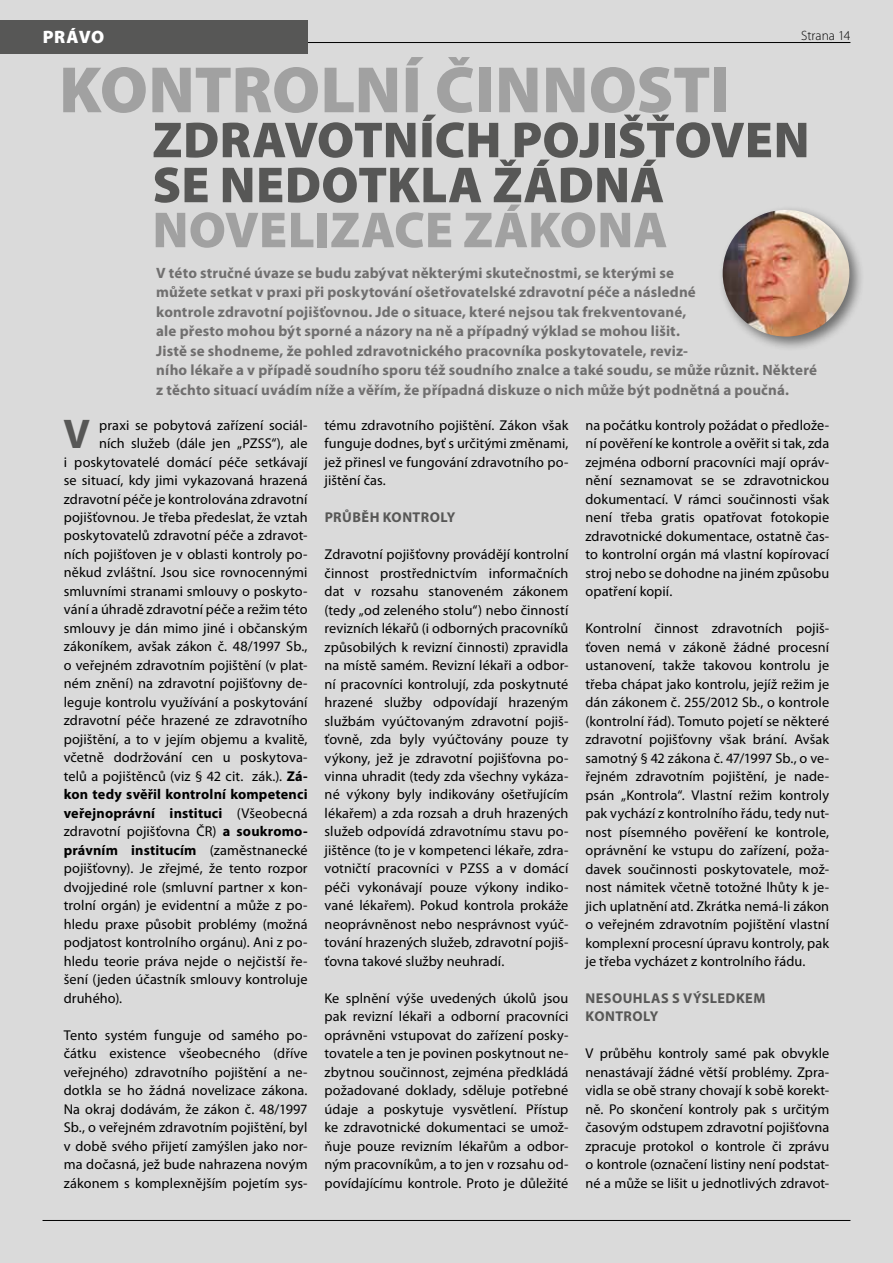
<style>
.page{position:relative;width:893px;height:1263px;background:#dadada}
.page>*{position:absolute;margin:0;border:0;box-sizing:border-box;transform-origin:0 0}
.t1{font:900 66px "Myriad Pro";letter-spacing:-.005em;color:#a1a1a1}
.t2{font:900 51px/45px "Myriad Pro";letter-spacing:.005em;color:#575756}
.t3{font:900 51px "Myriad Pro";color:#a1a1a1}
.t4{font:700 41.7px "Myriad Pro";color:#575756}
.t5{font:900 18px "Myriad Pro";letter-spacing:.03em;color:#fff}
.t6{font:700 15px/19.5px "Myriad Pro";letter-spacing:.01em;color:#706f6f}
.t7{font:14.25px/18.5px "Myriad Pro";letter-spacing:.005em;color:#000;text-align:justify}
.t8{font:700 14.25px "Myriad Pro";letter-spacing:.01em;color:#000}
.t9{font:700 14.25px/18.5px "Myriad Pro";letter-spacing:.035em;color:#575756}
.t10{font:300 13.5px "Myriad Pro";color:#000}
.s1{font-weight:700}
.s2{font-weight:400}
</style>
<div class="page">
<hr style="left:237px;top:42px;width:613px;height:1px;background:#000">
<div style="left:0;top:20px;width:308px;height:33px;background:#575756"></div>
<hr style="left:43px;top:1220px;width:807px;height:1px;background:#000">
<div style="left:718px;top:205px;width:146px;height:147px;background:#000;opacity:.5"></div>
<img style="left:723px;top:210px;width:126px;height:127px;border-radius:63px">
<p class="t5" style="left:43px;top:25px;width:63px">PRÁVO</p>
<p class="t10" style="left:801px;top:27px;width:51px">Strana 14</p>
<h1 class="t1" style="left:59px;top:46px;width:673px">KONTROLNÍ ČINNOSTI</h1>
<h2 class="t2" style="left:153px;top:115px;width:659px">ZDRAVOTNÍCH POJIŠŤOVEN<br>SE NEDOTKLA ŽÁDNÁ</h2>
<h2 class="t3" style="left:153px;top:196px;width:517px">NOVELIZACE ZÁKONA</h2>
<p class="t6" style="left:156px;top:262px;width:662px">V této stručné úvaze se budu zabývat některými skutečnostmi, se kterými se<br>můžete setkat v praxi při poskytování ošetřovatelské zdravotní péče a následné<br>kontrole zdravotní pojišťovnou. Jde o situace, které nejsou tak frekventované,<br>ale přesto mohou být sporné a názory na ně a případný výklad se mohou lišit.<br>Jistě se shodneme, že pohled zdravotnického pracovníka poskytovatele, reviz-<br>ního lékaře a v případě soudního sporu též soudního znalce a také soudu, se může různit. Některé z těchto situací uvádím níže a věřím, že případná diskuze o nich může být podnětná a poučná.</p>
<h3 class="t4" style="left:63px;top:407px;width:28px">V</h3>
<p class="t7" style="left:99px;top:415px;width:210px">praxi se pobytová zařízení sociál-</p>
<p class="t7" style="left:99px;top:434px;width:210px">ních služeb (dále jen „PZSS“), ale</p>
<p class="t7" style="left:64px;top:452px;width:245px">i poskytovatelé domácí péče setkávají</p>
<p class="t7" style="left:64px;top:471px;width:245px">se situací, kdy jimi vykazovaná hrazená</p>
<p class="t7" style="left:64px;top:489px;width:245px">zdravotní péče je kontrolována zdravotní</p>
<p class="t7" style="left:64px;top:508px;width:245px">pojišťovnou. Je třeba předeslat, že vztah</p>
<p class="t7" style="left:64px;top:526px;width:245px">poskytovatelů zdravotní péče a zdravot-</p>
<p class="t7" style="left:64px;top:545px;width:245px">ních pojišťoven je v oblasti kontroly po-</p>
<p class="t7" style="left:64px;top:563px;width:245px">někud zvláštní. Jsou sice rovnocennými</p>
<p class="t7" style="left:64px;top:582px;width:245px">smluvními stranami smlouvy o poskyto-</p>
<p class="t7" style="left:64px;top:600px;width:245px">vání a úhradě zdravotní péče a režim této</p>
<p class="t7" style="left:64px;top:619px;width:245px">smlouvy je dán mimo jiné i občanským</p>
<p class="t7" style="left:64px;top:637px;width:245px">zákoníkem, avšak zákon č. 48/1997 Sb.,</p>
<p class="t7" style="left:64px;top:656px;width:245px">o veřejném zdravotním pojištění (v plat-</p>
<p class="t7" style="left:64px;top:674px;width:245px">ném znění) na zdravotní pojišťovny de-</p>
<p class="t7" style="left:64px;top:693px;width:245px">leguje kontrolu využívání a poskytování</p>
<p class="t7" style="left:64px;top:711px;width:245px">zdravotní péče hrazené ze zdravotního</p>
<p class="t7" style="left:64px;top:730px;width:245px">pojištění, a to v jejím objemu a kvalitě,</p>
<p class="t7" style="left:64px;top:748px;width:245px">včetně dodržování cen u poskytova-</p>
<p class="t7" style="left:64px;top:767px;width:245px">telů a pojištěnců (viz § 42 cit. zák.). <span class="s1">Zá-</span></p>
<p class="t8" style="left:64px;top:785px;width:245px">kon tedy svěřil kontrolní kompetenci</p>
<p class="t8" style="left:64px;top:804px;width:245px">veřejnoprávní instituci <span class="s2">(Všeobecná</span></p>
<p class="t7" style="left:64px;top:822px;width:245px">zdravotní pojišťovna ČR) <span class="s1">a soukromo-</span></p>
<p class="t8" style="left:64px;top:841px;width:245px">právním institucím <span class="s2">(zaměstnanecké</span></p>
<p class="t7" style="left:64px;top:859px;width:245px">pojišťovny). Je zřejmé, že tento rozpor</p>
<p class="t7" style="left:64px;top:878px;width:245px">dvojjediné role (smluvní partner x kon-</p>
<p class="t7" style="left:64px;top:896px;width:245px">trolní orgán) je evidentní a může z po-</p>
<p class="t7" style="left:64px;top:915px;width:245px">hledu praxe působit problémy (možná</p>
<p class="t7" style="left:64px;top:933px;width:245px">podjatost kontrolního orgánu). Ani z po-</p>
<p class="t7" style="left:64px;top:952px;width:245px">hledu teorie práva nejde o nejčistší ře-</p>
<p class="t7" style="left:64px;top:970px;width:245px">šení (jeden účastník smlouvy kontroluje</p>
<p class="t7" style="left:64px;top:989px;width:60px">druhého).</p>
<p class="t7" style="left:64px;top:1026px;width:245px">Tento systém funguje od samého po&shy;čátku existence všeobecného (dříve veřejného) zdravotního pojištění a ne&shy;dotkla se ho žádná novelizace zákona.<br>Na okraj dodávám, že zákon č. 48/1997<br>Sb., o veřejném zdravotním pojištění, byl v době svého přijetí zamýšlen jako nor&shy;ma dočasná, jež bude nahrazena novým zákonem s komplexnějším pojetím sys-</p>
<p class="t7" style="left:325px;top:415px;width:245px">tému zdravotního pojištění. Zákon však funguje dodnes, byť s určitými změnami, jež přinesl ve fungování zdravotního po&shy;jištění čas.</p>
<p class="t9" style="left:325px;top:507px;width:132px">PRŮBĚH KONTROLY</p>
<p class="t7" style="left:325px;top:545px;width:245px">Zdravotní pojišťovny provádějí kontrolní činnost prostřednictvím informačních dat v rozsahu stanoveném zákonem (tedy „od zeleného stolu“) nebo činností revizních lékařů (i odborných pracovníků způsobilých k revizní činnosti) zpravidla na místě samém. Revizní lékaři a odbor&shy;ní pracovníci kontrolují, zda poskytnuté hrazené služby odpovídají hrazeným službám vyúčtovaným zdravotní pojiš&shy;ťovně, zda byly vyúčtovány pouze ty výkony, jež je zdravotní pojišťovna po&shy;vinna uhradit (tedy zda všechny vykáza&shy;né výkony byly indikovány ošetřujícím lékařem) a zda rozsah a druh hrazených služeb odpovídá zdravotnímu stavu po&shy;jištěnce (to je v kompetenci lékaře, zdra&shy;votničtí pracovníci v PZSS a v domácí péči vykonávají pouze výkony indiko&shy;vané lékařem). Pokud kontrola prokáže neoprávněnost nebo nesprávnost vyúč&shy;tování hrazených služeb, zdravotní pojiš&shy;ťovna takové služby neuhradí.</p>
<p class="t7" style="left:325px;top:989px;width:245px">Ke splnění výše uvedených úkolů jsou pak revizní lékaři a odborní pracovníci oprávněni vstupovat do zařízení posky&shy;tovatele a ten je povinen poskytnout ne&shy;zbytnou součinnost, zejména předkládá požadované doklady, sděluje potřebné údaje a poskytuje vysvětlení. Přístup ke zdravotnické dokumentaci se umož&shy;ňuje pouze revizním lékařům a odbor&shy;ným pracovníkům, a to jen v rozsahu od&shy;povídajícímu kontrole. Proto je důležité</p>
<p class="t7" style="left:585px;top:415px;width:245px">na počátku kontroly požádat o předlože&shy;ní pověření ke kontrole a ověřit si tak, zda zejména odborní pracovníci mají opráv&shy;nění seznamovat se se zdravotnickou dokumentací. V rámci součinnosti však není třeba gratis opatřovat fotokopie zdravotnické dokumentace, ostatně čas&shy;to kontrolní orgán má vlastní kopírovací stroj nebo se dohodne na jiném způsobu opatření kopií.</p>
<p class="t7" style="left:585px;top:619px;width:245px">Kontrolní činnost zdravotních pojiš&shy;ťoven nemá v zákoně žádné procesní ustanovení, takže takovou kontrolu je třeba chápat jako kontrolu, jejíž režim je dán zákonem č. 255/2012 Sb., o kontrole (kontrolní řád). Tomuto pojetí se některé zdravotní pojišťovny však brání. Avšak samotný § 42 zákona č. 47/1997 Sb., o ve&shy;řejném zdravotním pojištění, je nade&shy;psán „Kontrola“. Vlastní režim kontroly pak vychází z kontrolního řádu, tedy nut&shy;nost písemného pověření ke kontrole, oprávnění ke vstupu do zařízení, poža&shy;davek součinnosti poskytovatele, mož&shy;nost námitek včetně totožné lhůty k je&shy;jich uplatnění atd. Zkrátka nemá-li zákon o veřejném zdravotním pojištění vlastní komplexní procesní úpravu kontroly, pak je třeba vycházet z kontrolního řádu.</p>
<p class="t9" style="left:586px;top:988px;width:181px">NESOUHLAS S VÝSLEDKEM<br>KONTROLY</p>
<p class="t7" style="left:585px;top:1044px;width:245px">V průběhu kontroly samé pak obvykle nenastávají žádné větší problémy. Zpra&shy;vidla se obě strany chovají k sobě korekt&shy;ně. Po skončení kontroly pak s určitým časovým odstupem zdravotní pojišťovna zpracuje protokol o kontrole či zprávu o kontrole (označení listiny není podstat&shy;né a může se lišit u jednotlivých zdravot-</p>
</div>
